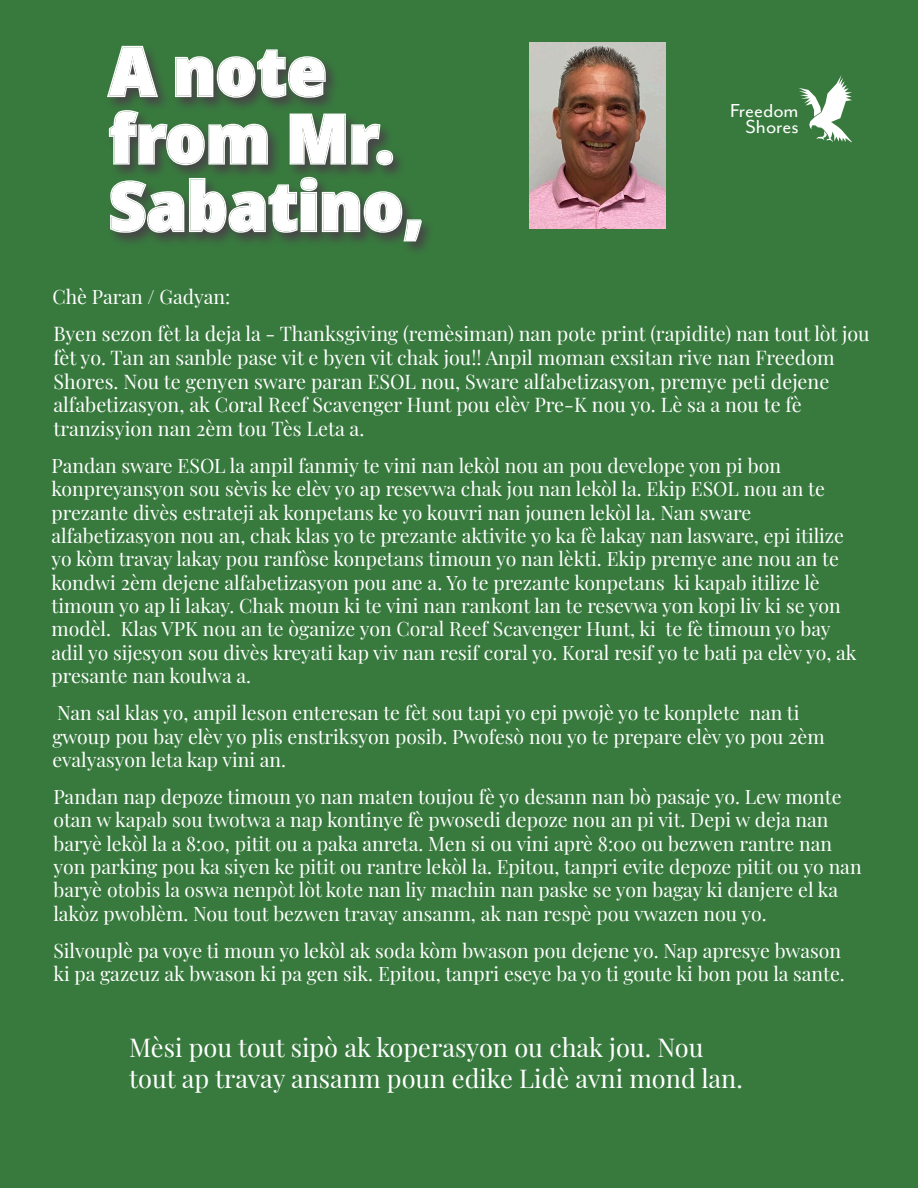
<style>
.page{position:relative;width:918px;height:1188px;background:#387a3e}
.page>*{position:absolute;margin:0;border:0;box-sizing:border-box;transform-origin:0 0}
.t1{font:900 67.5px/67.5px "Noto Sans Display";color:#fff}
.t2{font:25.35px/30.5px "Playfair Display";color:#fff}
.t3{font:21.75px/16.2px "Mr Eaves Mod OT";color:#fff;text-align:right}
.t4{font:19.65px/23.7px "Playfair Display";color:#fff}
.t5{font:19.5px/23.4px "Playfair Display";color:#fff}
</style>
<div class="page">
<img style="left:641px;top:43px;width:24px;height:185px">
<img style="left:122px;top:42px;width:519px;height:209px">
<svg style="left:107px;top:46px;width:315px;height:195px"></svg>
<svg style="left:799px;top:75px;width:53px;height:67px"></svg>
<h1 class="t1" style="left:109px;top:37px;width:315px">A note from Mr.<br>Sabatino,</h1>
<p class="t3" style="left:730px;top:102px;width:70px">Freedom<br>Shores</p>
<p class="t5" style="left:52px;top:283px;width:179px">Chè Paran / Gadyan:</p>
<p class="t4" style="left:53px;top:320px;width:818px">Byen sezon fèt la deja la - Thanksgiving (remèsiman) nan pote print (rapidite) nan tout lòt jou fèt yo. Tan an sanble pase vit e byen vit chak jou!! Anpil moman exsitan rive nan Freedom Shores. Nou te genyen sware paran ESOL nou, Sware alfabetizasyon, premye peti dejene alfabetizasyon, ak Coral Reef Scavenger Hunt pou elèv Pre-K nou yo. Lè sa a nou te fè tranzisyion nan 2èm tou Tès Leta a.</p>
<p class="t5" style="left:52px;top:453px;width:806px">Pandan sware ESOL la anpil fanmiy te vini nan lekòl nou an pou develope yon pi bon konpreyansyon sou sèvis ke elèv yo ap resevwa chak jou nan lekòl la. Ekip ESOL nou an te prezante divès estrateji ak konpetans ke yo kouvri nan jounen lekòl la. Nan sware alfabetizasyon nou an, chak klas yo te prezante aktivite yo ka fè lakay nan lasware, epi itilize yo kòm travay lakay pou ranfòse konpetans timoun yo nan lèkti. Ekip premye ane nou an te kondwi 2èm dejene alfabetizasyon pou ane a. Yo te prezante konpetans ki kapab itilize lè timoun yo ap li lakay. Chak moun ki te vini nan rankont lan te resevwa yon kopi liv ki se yon modèl. Klas VPK nou an te òganize yon Coral Reef Scavenger Hunt, ki te fè timoun yo bay adil yo sijesyon sou divès kreyati kap viv nan resif coral yo. Koral resif yo te bati pa elèv yo, ak presante nan koulwa a.</p>
<p class="t5" style="left:52px;top:700px;width:774px">Nan sal klas yo, anpil leson enteresan te fèt sou tapi yo epi pwojè yo te konplete nan ti gwoup pou bay elèv yo plis enstriksyon posib. Pwofesò nou yo te prepare elèv yo pou 2èm evalyasyon leta kap vini an.</p>
<p class="t5" style="left:53px;top:783px;width:809px">Pandan nap depoze timoun yo nan maten toujou fè yo desann nan bò pasaje yo. Lew monte otan w kapab sou twotwa a nap kontinye fè pwosedi depoze nou an pi vit. Depi w deja nan baryè lekòl la a 8:00, pitit ou a paka anreta. Men si ou vini aprè 8:00 ou bezwen rantre nan yon parking pou ka siyen ke pitit ou rantre lekòl la. Epitou, tanpri evite depoze pitit ou yo nan baryè otobis la oswa nenpòt lòt kote nan liy machin nan paske se yon bagay ki danjere el ka lakòz pwoblèm. Nou tout bezwen travay ansanm, ak nan respè pou vwazen nou yo.</p>
<p class="t5" style="left:53px;top:937px;width:793px">Silvouplè pa voye ti moun yo lekòl ak soda kòm bwason pou dejene yo. Nap apresye bwason ki pa gazeuz ak bwason ki pa gen sik. Epitou, tanpri eseye ba yo ti goute ki bon pou la sante.</p>
<p class="t2" style="left:129px;top:1031px;width:615px">Mèsi pou tout sipò ak koperasyon ou chak jou. Nou tout ap travay ansanm poun edike Lidè avni mond lan.</p>
</div>
